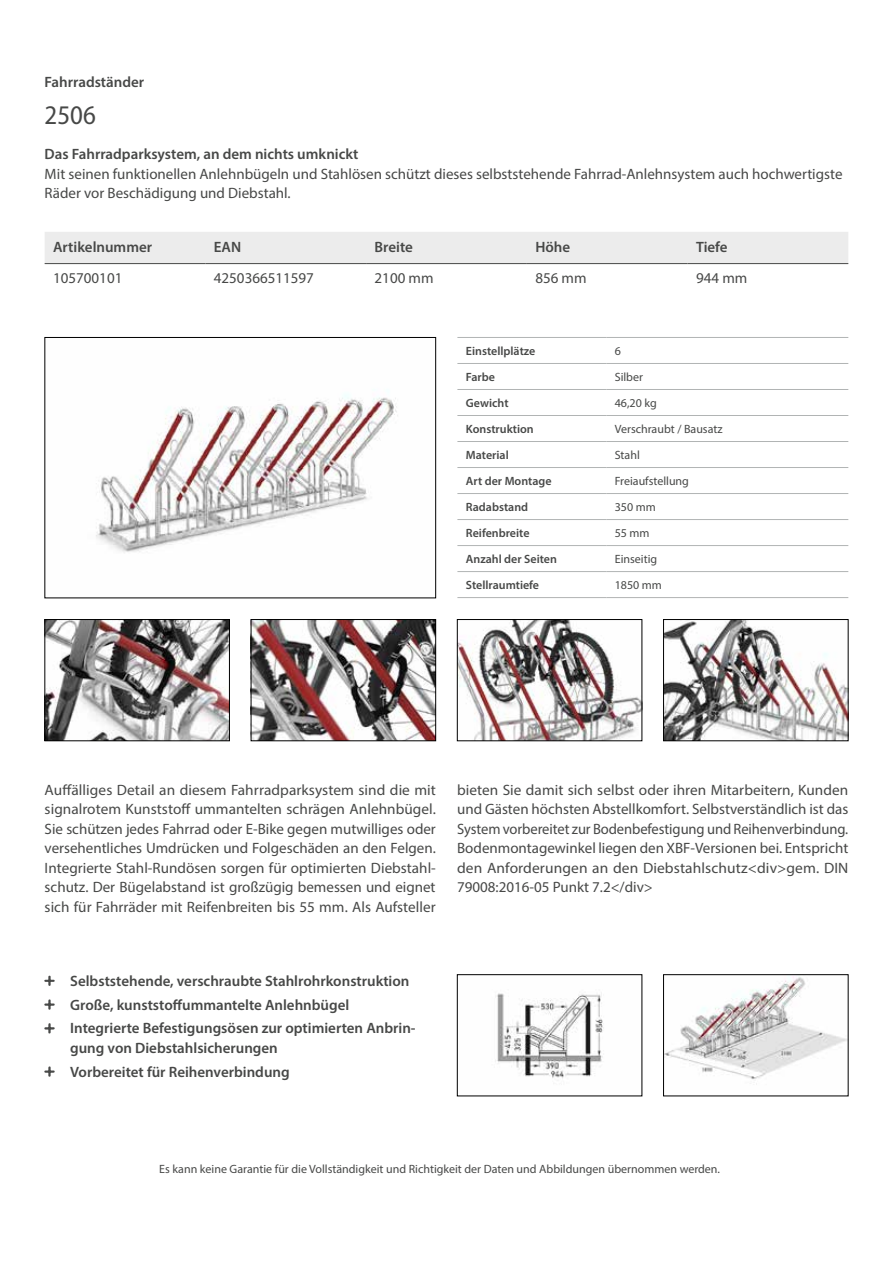
<style>
.page{position:relative;width:893px;height:1263px;background:#fff}
.page>*{position:absolute;margin:0;border:0;box-sizing:border-box;transform-origin:0 0}
.t1{font:semi-condensed 27px "Myriad Pro";color:#474847}
.t2{font:15px/19.5px "Myriad Pro";color:#474847;text-align:justify}
.t3{font:600 15px/23.7px "Myriad Pro";color:#474847}
.t4{font:12px "Myriad Pro";color:#474847}
.t5{font:600 12px "Myriad Pro";color:#474847}
</style>
<div class="page">
<img style="left:665px;top:976px;width:181px;height:109px">
<div style="left:663px;top:974px;width:185px;height:122px;border:1px solid #000"></div>
<img style="left:495px;top:993px;width:109px;height:86px">
<div style="left:457px;top:974px;width:185px;height:122px;border:1px solid #000"></div>
<hr style="left:457px;top:337px;width:149px;height:1px;background:#b1b4b4">
<hr style="left:606px;top:337px;width:242px;height:1px;background:#b1b4b4">
<hr style="left:457px;top:363px;width:149px;height:1px;background:#b1b4b4">
<hr style="left:606px;top:363px;width:242px;height:1px;background:#b1b4b4">
<hr style="left:457px;top:389px;width:149px;height:1px;background:#b1b4b4">
<hr style="left:606px;top:389px;width:242px;height:1px;background:#b1b4b4">
<hr style="left:457px;top:415px;width:149px;height:1px;background:#b1b4b4">
<hr style="left:606px;top:415px;width:242px;height:1px;background:#b1b4b4">
<hr style="left:457px;top:441px;width:149px;height:1px;background:#b1b4b4">
<hr style="left:606px;top:441px;width:242px;height:1px;background:#b1b4b4">
<hr style="left:457px;top:467px;width:149px;height:1px;background:#b1b4b4">
<hr style="left:606px;top:467px;width:242px;height:1px;background:#b1b4b4">
<hr style="left:457px;top:493px;width:149px;height:1px;background:#b1b4b4">
<hr style="left:606px;top:493px;width:242px;height:1px;background:#b1b4b4">
<hr style="left:457px;top:519px;width:149px;height:1px;background:#b1b4b4">
<hr style="left:606px;top:519px;width:242px;height:1px;background:#b1b4b4">
<hr style="left:457px;top:545px;width:149px;height:1px;background:#b1b4b4">
<hr style="left:606px;top:545px;width:242px;height:1px;background:#b1b4b4">
<hr style="left:457px;top:571px;width:149px;height:1px;background:#b1b4b4">
<hr style="left:606px;top:571px;width:242px;height:1px;background:#b1b4b4">
<hr style="left:457px;top:597px;width:149px;height:1px;background:#b1b4b4">
<hr style="left:606px;top:597px;width:242px;height:1px;background:#b1b4b4">
<img style="left:96px;top:394px;width:302px;height:159px">
<div style="left:45px;top:337px;width:391px;height:261px;border:1px solid #000"></div>
<img style="left:47px;top:621px;width:181px;height:118px">
<div style="left:45px;top:619px;width:185px;height:122px;border:1px solid #000"></div>
<img style="left:253px;top:621px;width:181px;height:118px">
<div style="left:251px;top:619px;width:185px;height:122px;border:1px solid #000"></div>
<img style="left:665px;top:621px;width:181px;height:118px">
<div style="left:663px;top:619px;width:185px;height:122px;border:1px solid #000"></div>
<img style="left:459px;top:621px;width:181px;height:118px">
<div style="left:457px;top:619px;width:185px;height:122px;border:1px solid #000"></div>
<div style="left:45px;top:232px;width:803px;height:31px;background:#ececec"></div>
<hr style="left:45px;top:263px;width:160px;height:1px;background:#474847">
<hr style="left:205px;top:263px;width:161px;height:1px;background:#474847">
<hr style="left:366px;top:263px;width:161px;height:1px;background:#474847">
<hr style="left:527px;top:263px;width:161px;height:1px;background:#474847">
<hr style="left:688px;top:263px;width:160px;height:1px;background:#474847">
<p class="t3" style="left:45px;top:70px;width:101px">Fahrradständer</p>
<h1 class="t1" style="left:45px;top:99px;width:53px">2506</h1>
<p class="t3" style="left:45px;top:142px;width:315px">Das Fahrradparksystem, an dem nichts umknickt</p>
<p class="t2" style="left:45px;top:164px;width:799px">Mit seinen funktionellen Anlehnbügeln und Stahlösen schützt dieses selbststehende Fahrrad-Anlehnsystem auch hochwertigste<br>Räder vor Beschädigung und Diebstahl.</p>
<p class="t3" style="left:53px;top:234px;width:101px">Artikelnummer</p>
<p class="t3" style="left:214px;top:234px;width:29px">EAN</p>
<p class="t3" style="left:375px;top:234px;width:40px">Breite</p>
<p class="t3" style="left:535px;top:234px;width:36px">Höhe</p>
<p class="t3" style="left:696px;top:234px;width:33px">Tiefe</p>
<p class="t2" style="left:53px;top:268px;width:71px">105700101</p>
<p class="t2" style="left:214px;top:268px;width:102px">4250366511597</p>
<p class="t2" style="left:375px;top:268px;width:60px">2100 mm</p>
<p class="t2" style="left:535px;top:268px;width:53px">856 mm</p>
<p class="t2" style="left:696px;top:268px;width:53px">944 mm</p>
<p class="t5" style="left:466px;top:343px;width:71px">Einstellplätze</p>
<p class="t4" style="left:615px;top:344px;width:8px">6</p>
<p class="t5" style="left:466px;top:369px;width:31px">Farbe</p>
<p class="t4" style="left:615px;top:370px;width:30px">Silber</p>
<p class="t5" style="left:466px;top:395px;width:44px">Gewicht</p>
<p class="t4" style="left:615px;top:396px;width:43px">46,20 kg</p>
<p class="t5" style="left:466px;top:421px;width:69px">Konstruktion</p>
<p class="t4" style="left:615px;top:422px;width:109px">Verschraubt / Bausatz</p>
<p class="t5" style="left:466px;top:447px;width:44px">Material</p>
<p class="t4" style="left:615px;top:448px;width:27px">Stahl</p>
<p class="t5" style="left:466px;top:473px;width:87px">Art der Montage</p>
<p class="t4" style="left:615px;top:474px;width:76px">Freiaufstellung</p>
<p class="t5" style="left:466px;top:499px;width:64px">Radabstand</p>
<p class="t4" style="left:615px;top:500px;width:43px">350 mm</p>
<p class="t5" style="left:466px;top:525px;width:65px">Reifenbreite</p>
<p class="t4" style="left:615px;top:526px;width:36px">55 mm</p>
<p class="t5" style="left:466px;top:551px;width:93px">Anzahl der Seiten</p>
<p class="t4" style="left:615px;top:552px;width:44px">Einseitig</p>
<p class="t5" style="left:466px;top:577px;width:75px">Stellraumtiefe</p>
<p class="t4" style="left:615px;top:578px;width:49px">1850 mm</p>
<p class="t2" style="left:45px;top:780px;width:393px">Auffälliges Detail an diesem Fahrradparksystem sind die mit signalrotem Kunststoff ummantelten schrägen Anlehnbügel.<br>Sie schützen jedes Fahrrad oder E-Bike gegen mutwilliges oder versehentliches Umdrücken und Folgeschäden an den Felgen.<br>Integrierte Stahl-Rundösen sorgen für optimierten Diebstahl&shy;schutz. Der Bügelabstand ist großzügig bemessen und eignet sich für Fahrräder mit Reifenbreiten bis 55 mm. Als Aufsteller</p>
<p class="t2" style="left:457px;top:780px;width:393px">bieten Sie damit sich selbst oder ihren Mitarbeitern, Kunden und Gästen höchsten Abstellkomfort. Selbstverständlich ist das System vorbereitet zur Bodenbefestigung und Reihenverbindung.<br>Bodenmontagewinkel liegen den XBF-Versionen bei. Entspricht den Anforderungen an den Diebstahlschutz&lt;div&gt;gem. DIN 79008:2016-05 Punkt 7.2&lt;/div&gt;</p>
<p class="t3" style="left:70px;top:968px;width:347px">Selbststehende, verschraubte Stahlrohrkonstruktion<br>Große, kunststoffummantelte Anlehnbügel<br>Integrierte Befestigungsösen zur optimierten Anbrin-</p>
<p class="t3" style="left:70px;top:1035px;width:221px">gung von Diebstahlsicherungen<br>Vorbereitet für Reihenverbindung</p>
<p class="t4" style="left:159px;top:1161px;width:562px">Es kann keine Garantie für die Vollständigkeit und Richtigkeit der Daten und Abbildungen übernommen werden.</p>
</div>
